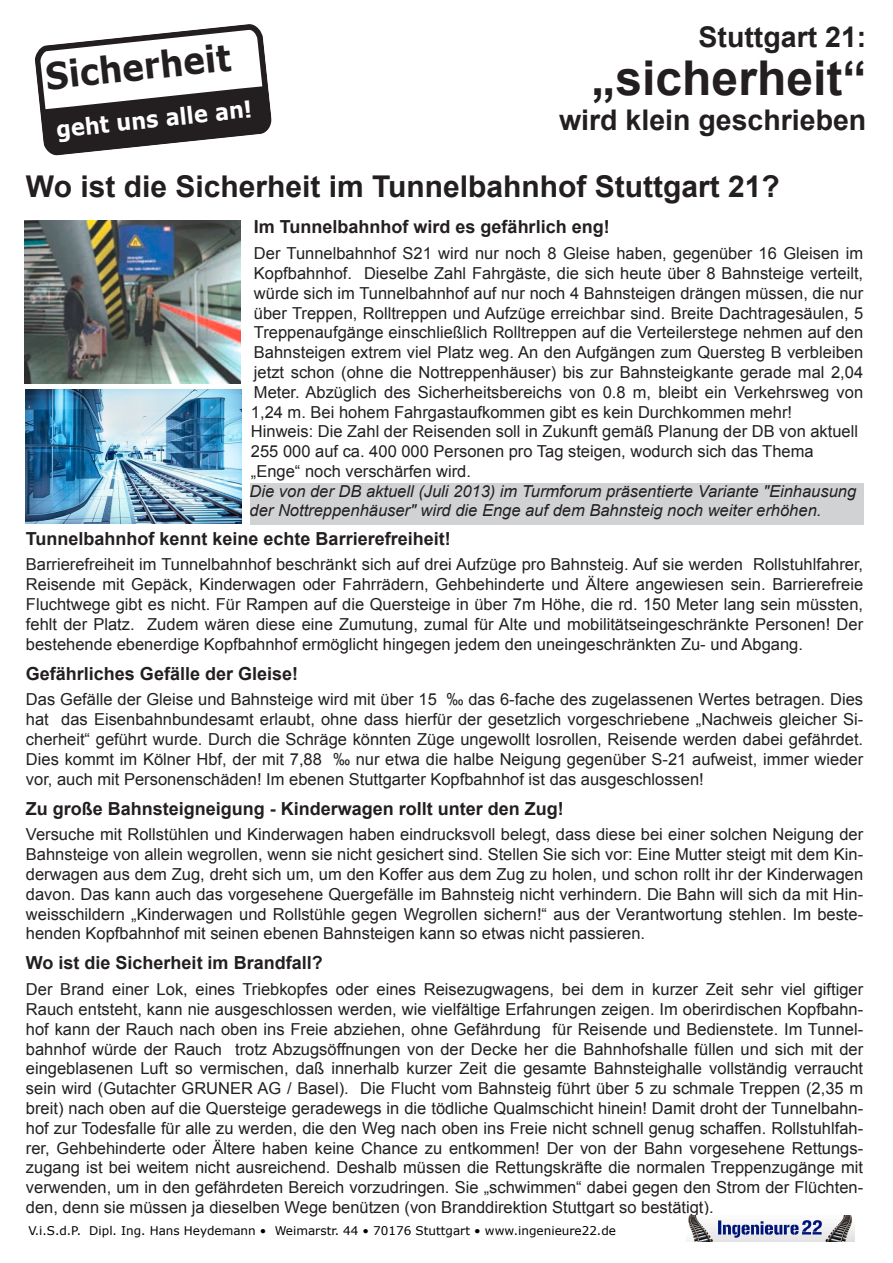
<style>
.page{position:relative;width:893px;height:1263px;background:#fff}
.page>*{position:absolute;margin:0;border:0;box-sizing:border-box;transform-origin:0 0}
.t1{font:700 48px "Arial";color:#231f20}
.t2{font:700 36.6px "Verdana";color:#231f20;scale:.89 1}
.t3{font:700 30px "Arial";color:#231f20}
.t4{font:700 28.5px "Arial";color:#231f20}
.t5{font:700 23.25px "Verdana";color:#fff;scale:.9 1}
.t6{font:700 18px "Arial";color:#231f20}
.t7{font:16.5px/19.8px "Arial";color:#231f20;text-align:justify}
.t8{font:italic 16.5px/18.9px "Arial";color:#231f20}
.t9{font:12px "Verdana";color:#000}
</style>
<div class="page">
<img style="left:24px;top:221px;width:216px;height:163px">
<svg style="left:35px;top:24px;width:237px;height:132px"></svg>
<img style="left:687px;top:1216px;width:168px;height:25px">
<img style="left:26px;top:389px;width:215px;height:134px">
<div style="left:250px;top:484px;width:613px;height:41px;background:#d1d2d4"></div>
<h3 class="t4" style="left:698px;top:21px;width:169px">Stuttgart 21:</h3>
<h1 class="t1" style="left:592px;top:51px;width:276px">„sicherheit“</h1>
<h3 class="t4" style="left:559px;top:103px;width:309px">wird klein geschrieben</h3>
<h3 class="t3" style="left:26px;top:170px;width:755px">Wo ist die Sicherheit im Tunnelbahnhof Stuttgart 21?</h3>
<p class="t6" style="left:254px;top:217px;width:357px">Im Tunnelbahnhof wird es gefährlich eng!</p>
<p class="t7" style="left:251px;top:244px;width:614px;text-align:left">Der Tunnelbahnhof S21 wird nur noch 8 Gleise haben, gegenüber 16 Gleisen im Kopfbahnhof. Dieselbe Zahl Fahrgäste, die sich heute über 8 Bahnsteige verteilt, würde sich im Tunnelbahnhof auf nur noch 4 Bahnsteigen drängen müssen, die nur über Treppen, Rolltreppen und Aufzüge erreichbar sind. Breite Dachtragesäulen, 5<br>Treppenaufgänge einschließlich Rolltreppen auf die Verteilerstege nehmen auf den Bahnsteigen extrem viel Platz weg. An den Aufgängen zum Quersteg B verbleiben jetzt schon (ohne die Nottreppenhäuser) bis zur Bahnsteigkante gerade mal 2,04<br>Meter. Abzüglich des Sicherheitsbereichs von 0.8 m, bleibt ein Verkehrsweg von 1,24 m. Bei hohem Fahrgastaufkommen gibt es kein Durchkommen mehr!<br>Hinweis: Die Zahl der Reisenden soll in Zukunft gemäß Planung der DB von aktuell 255 000 auf ca. 400 000 Personen pro Tag steigen, wodurch sich das Thema „Enge“ noch verschärfen wird.</p>
<h2 class="t2" style="left:43px;top:56px;width:211px;rotate:-6deg">Sicherheit</h2>
<h3 class="t5" style="left:55px;top:116px;width:220px;rotate:-6deg">geht uns alle an!</h3>
<p class="t8" style="left:250px;top:482px;width:608px">Die von der DB aktuell (Juli 2013) im Turmforum präsentierte Variante "Einhausung der Nottreppenhäuser" wird die Enge auf dem Bahnsteig noch weiter erhöhen.</p>
<p class="t6" style="left:26px;top:528px;width:426px">Tunnelbahnhof kennt keine echte Barrierefreiheit!</p>
<p class="t7" style="left:26px;top:555px;width:839px">Barrierefreiheit im Tunnelbahnhof beschränkt sich auf drei Aufzüge pro Bahnsteig. Auf sie werden Rollstuhlfahrer, Reisende mit Gepäck, Kinderwagen oder Fahrrädern, Gehbehinderte und Ältere angewiesen sein. Barrierefreie Fluchtwege gibt es nicht. Für Rampen auf die Quersteige in über 7m Höhe, die rd. 150 Meter lang sein müssten, fehlt der Platz. Zudem wären diese eine Zumutung, zumal für Alte und mobilitätseingeschränkte Personen! Der bestehende ebenerdige Kopfbahnhof ermöglicht hingegen jedem den uneingeschränkten Zu- und Abgang.</p>
<p class="t6" style="left:26px;top:663px;width:274px">Gefährliches Gefälle der Gleise!</p>
<p class="t7" style="left:26px;top:690px;width:839px">Das Gefälle der Gleise und Bahnsteige wird mit über 15 ‰ das 6-fache des zugelassenen Wertes betragen. Dies hat das Eisenbahnbundesamt erlaubt, ohne dass hierfür der gesetzlich vorgeschriebene „Nachweis gleicher Si&shy;cherheit“ geführt wurde. Durch die Schräge könnten Züge ungewollt losrollen, Reisende werden dabei gefährdet.<br>Dies kommt im Kölner Hbf, der mit 7,88 ‰ nur etwa die halbe Neigung gegenüber S-21 aufweist, immer wieder vor, auch mit Personenschäden! Im ebenen Stuttgarter Kopfbahnhof ist das ausgeschlossen!</p>
<p class="t6" style="left:26px;top:798px;width:539px">Zu große Bahnsteigneigung - Kinderwagen rollt unter den Zug!</p>
<p class="t7" style="left:26px;top:825px;width:839px">Versuche mit Rollstühlen und Kinderwagen haben eindrucksvoll belegt, dass diese bei einer solchen Neigung der Bahnsteige von allein wegrollen, wenn sie nicht gesichert sind. Stellen Sie sich vor: Eine Mutter steigt mit dem Kin&shy;derwagen aus dem Zug, dreht sich um, um den Koffer aus dem Zug zu holen, und schon rollt ihr der Kinderwagen davon. Das kann auch das vorgesehene Quergefälle im Bahnsteig nicht verhindern. Die Bahn will sich da mit Hin&shy;weisschildern „Kinderwagen und Rollstühle gegen Wegrollen sichern!“ aus der Verantwortung stehlen. Im beste&shy;henden Kopfbahnhof mit seinen ebenen Bahnsteigen kann so etwas nicht passieren.</p>
<p class="t6" style="left:26px;top:953px;width:298px">Wo ist die Sicherheit im Brandfall?</p>
<p class="t7" style="left:26px;top:980px;width:839px">Der Brand einer Lok, eines Triebkopfes oder eines Reisezugwagens, bei dem in kurzer Zeit sehr viel giftiger Rauch entsteht, kann nie ausgeschlossen werden, wie vielfältige Erfahrungen zeigen. Im oberirdischen Kopfbahn&shy;hof kann der Rauch nach oben ins Freie abziehen, ohne Gefährdung für Reisende und Bedienstete. Im Tunnel&shy;bahnhof würde der Rauch trotz Abzugsöffnungen von der Decke her die Bahnhofshalle füllen und sich mit der eingeblasenen Luft so vermischen, daß innerhalb kurzer Zeit die gesamte Bahnsteighalle vollständig verraucht sein wird (Gutachter GRUNER AG / Basel). Die Flucht vom Bahnsteig führt über 5 zu schmale Treppen (2,35 m breit) nach oben auf die Quersteige geradewegs in die tödliche Qualmschicht hinein! Damit droht der Tunnelbahn&shy;hof zur Todesfalle für alle zu werden, die den Weg nach oben ins Freie nicht schnell genug schaffen. Rollstuhlfah&shy;rer, Gehbehinderte oder Ältere haben keine Chance zu entkommen! Der von der Bahn vorgesehene Rettungs&shy;zugang ist bei weitem nicht ausreichend. Deshalb müssen die Rettungskräfte die normalen Treppenzugänge mit verwenden, um in den gefährdeten Bereich vorzudringen. Sie „schwimmen“ dabei gegen den Strom der Flüchten&shy;den, denn sie müssen ja dieselben Wege benützen (von Branddirektion Stuttgart so bestätigt).</p>
<p class="t9" style="left:28px;top:1223px;width:589px">V.i.S.d.P. Dipl. Ing. Hans Heydemann • Weimarstr. 44 • 70176 Stuttgart • www.ingenieure22.de</p>
</div>
